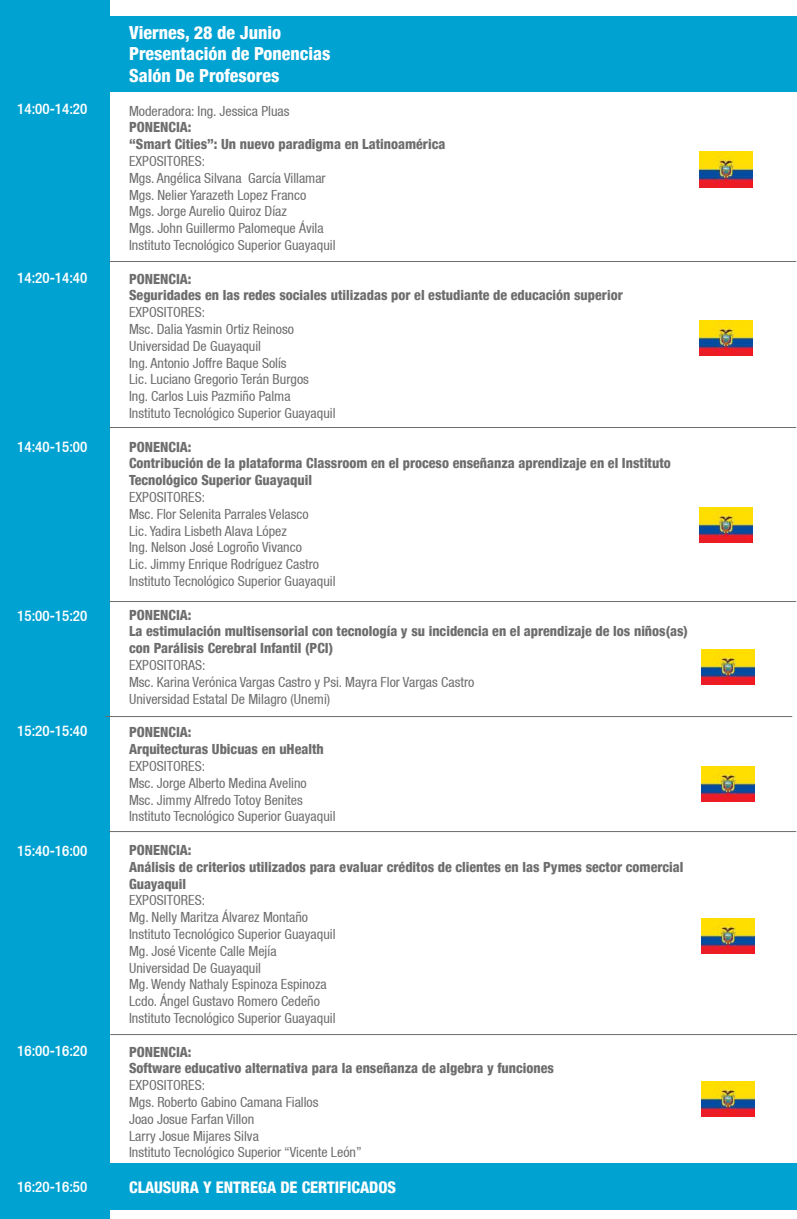
<style>
.page{position:relative;width:797px;height:1219px;background:#fff}
.page>*{position:absolute;margin:0;border:0;box-sizing:border-box;transform-origin:0 0}
.t1{font:800 condensed 18px/21.6px "Helvetica 87";color:#fff}
.t2{font:800 condensed 16px "Helvetica 87";color:#fff}
.t3{font:500 condensed 15px "Helvetica 67";color:#fff}
.t4{font:condensed 14px/16.8px "Helvetica 57";color:#6d6d6d}
.t5{font:800 condensed 14px/16.8px "Helvetica 87";color:#6d6d6d}
</style>
<div class="page">
<div style="left:0;top:0;width:109px;height:1219px;background:#00a2d2"></div>
<div style="left:0;top:17px;width:797px;height:75px;background:#00a2d2"></div>
<div style="left:0;top:1163px;width:797px;height:46px;background:#00a2d2"></div>
<hr style="left:109px;top:261px;width:687px;height:1px;background:#6d6d6d">
<hr style="left:109px;top:427px;width:687px;height:1px;background:#6d6d6d">
<hr style="left:109px;top:601px;width:687px;height:1px;background:#6d6d6d">
<hr style="left:105px;top:716px;width:687px;height:1px;background:#6d6d6d">
<hr style="left:109px;top:831px;width:687px;height:1px;background:#6d6d6d">
<hr style="left:110px;top:1034px;width:687px;height:1px;background:#6d6d6d">
<img style="left:701px;top:1081px;width:53px;height:35px">
<img style="left:701px;top:918px;width:53px;height:35px">
<img style="left:701px;top:766px;width:53px;height:35px">
<img style="left:699px;top:507px;width:53px;height:35px">
<img style="left:701px;top:649px;width:53px;height:35px">
<img style="left:699px;top:320px;width:53px;height:35px">
<img style="left:699px;top:152px;width:53px;height:35px">
<p class="t3" style="left:17px;top:100px;width:72px">14:00-14:20</p>
<p class="t3" style="left:17px;top:269px;width:72px">14:20-14:40</p>
<p class="t3" style="left:17px;top:438px;width:72px">14:40-15:00</p>
<p class="t3" style="left:17px;top:607px;width:72px">15:00-15:20</p>
<p class="t3" style="left:17px;top:722px;width:72px">15:20-15:40</p>
<p class="t3" style="left:17px;top:842px;width:72px">15:40-16:00</p>
<p class="t3" style="left:17px;top:1042px;width:72px">16:00-16:20</p>
<p class="t3" style="left:17px;top:1178px;width:72px">16:20-16:50</p>
<p class="t1" style="left:129px;top:21px;width:203px">Viernes, 28 de Junio<br>Presentación de Ponencias<br>Salón De Profesores</p>
<p class="t4" style="left:129px;top:102px;width:162px">Moderadora: Ing. Jessica Pluas</p>
<p class="t5" style="left:129px;top:119px;width:318px">PONENCIA:<br>“Smart Cities”: Un nuevo paradigma en Latinoamérica</p>
<p class="t4" style="left:129px;top:153px;width:208px">EXPOSITORES:<br>Mgs. Angélica Silvana García Villamar Mgs. Nelier Yarazeth Lopez Franco<br>Mgs. Jorge Aurelio Quiroz Díaz<br>Mgs. John Guillermo Palomeque Ávila Instituto Tecnológico Superior Guayaquil</p>
<p class="t5" style="left:129px;top:270px;width:495px">PONENCIA:<br>Seguridades en las redes sociales utilizadas por el estudiante de educación superior</p>
<p class="t4" style="left:129px;top:304px;width:208px">EXPOSITORES:<br>Msc. Dalia Yasmin Ortiz Reinoso<br>Universidad De Guayaquil<br>Ing. Antonio Joffre Baque Solís<br>Lic. Luciano Gregorio Terán Burgos<br>Ing. Carlos Luis Pazmiño Palma<br>Instituto Tecnológico Superior Guayaquil</p>
<p class="t5" style="left:129px;top:438px;width:543px">PONENCIA:<br>Contribución de la plataforma Classroom en el proceso enseñanza aprendizaje en el Instituto<br>Tecnológico Superior Guayaquil</p>
<p class="t4" style="left:129px;top:489px;width:208px">EXPOSITORES:<br>Msc. Flor Selenita Parrales Velasco<br>Lic. Yadira Lisbeth Alava López<br>Ing. Nelson José Logroño Vivanco<br>Lic. Jimmy Enrique Rodríguez Castro<br>Instituto Tecnológico Superior Guayaquil</p>
<p class="t5" style="left:129px;top:606px;width:560px">PONENCIA:<br>La estimulación multisensorial con tecnología y su incidencia en el aprendizaje de los niños(as) con Parálisis Cerebral Infantil (PCI)</p>
<p class="t4" style="left:129px;top:657px;width:347px">EXPOSITORAS:<br>Msc. Karina Verónica Vargas Castro y Psi. Mayra Flor Vargas Castro<br>Universidad Estatal De Milagro (Unemi)</p>
<p class="t5" style="left:129px;top:724px;width:196px">PONENCIA:<br>Arquitecturas Ubicuas en uHealth</p>
<p class="t4" style="left:129px;top:757px;width:208px">EXPOSITORES:<br>Msc. Jorge Alberto Medina Avelino<br>Msc. Jimmy Alfredo Totoy Benites<br>Instituto Tecnológico Superior Guayaquil</p>
<p class="t5" style="left:129px;top:841px;width:556px">PONENCIA:<br>Análisis de criterios utilizados para evaluar créditos de clientes en las Pymes sector comercial<br>Guayaquil</p>
<p class="t4" style="left:129px;top:892px;width:208px">EXPOSITORES:<br>Mg. Nelly Maritza Álvarez Montaño<br>Instituto Tecnológico Superior Guayaquil<br>Mg. José Vicente Calle Mejía<br>Universidad De Guayaquil<br>Mg. Wendy Nathaly Espinoza Espinoza<br>Lcdo. Ángel Gustavo Romero Cedeño<br>Instituto Tecnológico Superior Guayaquil</p>
<p class="t5" style="left:129px;top:1043px;width:426px">PONENCIA:<br>Software educativo alternativa para la enseñanza de algebra y funciones</p>
<p class="t4" style="left:129px;top:1077px;width:234px">EXPOSITORES:<br>Mgs. Roberto Gabino Camana Fiallos<br>Joao Josue Farfan Villon<br>Larry Josue Mijares Silva<br>Instituto Tecnológico Superior “Vicente León”</p>
<p class="t2" style="left:129px;top:1178px;width:269px">CLAUSURA Y ENTREGA DE CERTIFICADOS</p>
</div>
